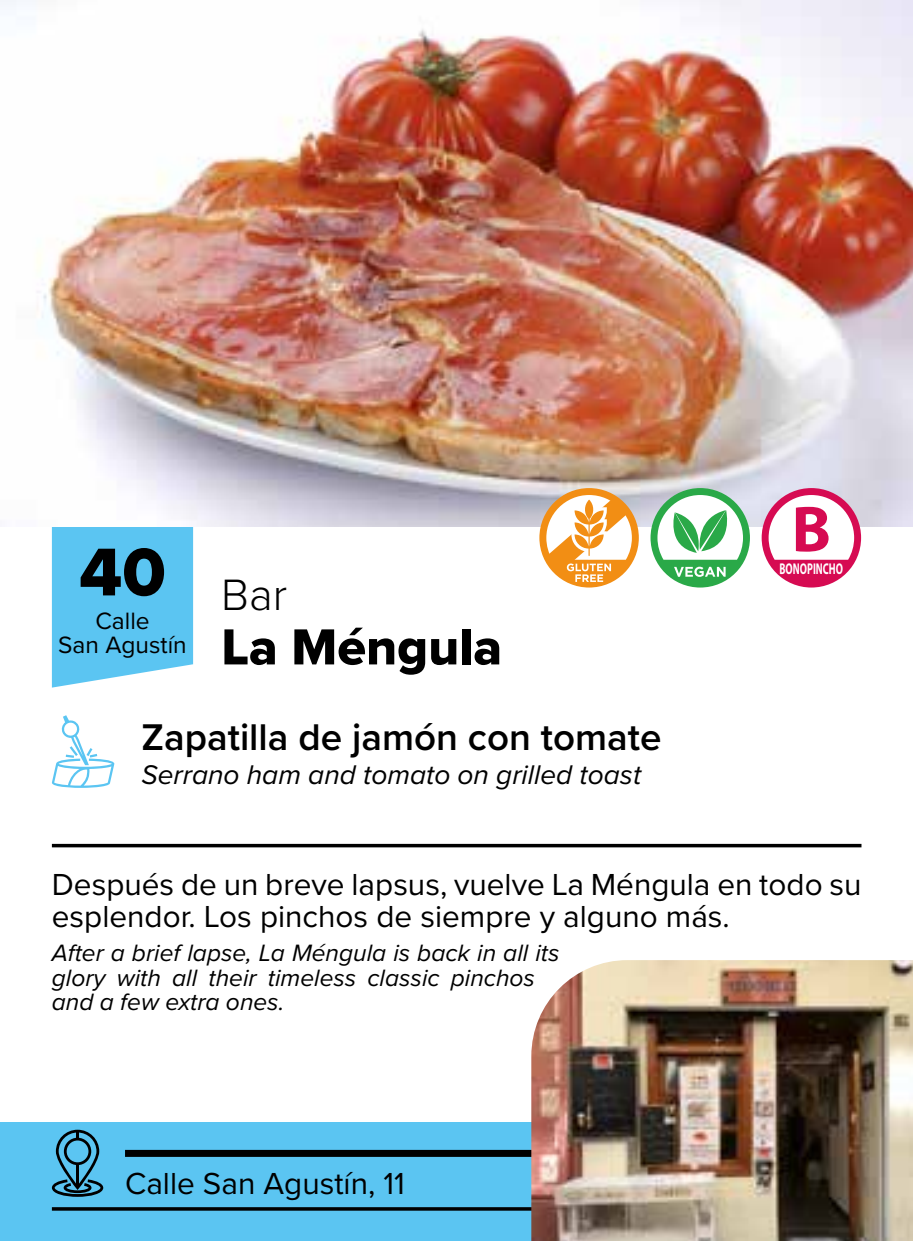
<style>
.page{position:relative;width:913px;height:1241px;background:#fff}
.page>*{position:absolute;margin:0;border:0;box-sizing:border-box;transform-origin:0 0}
.t1{font:700 65.45px "Myriad Pro";color:#d60b52}
.t2{font:52.5px "Proxima Nova Extrabld";color:#000}
.t3{font:300 45.5px "Proxima Nova";color:#000}
.t4{font:600 38.5px "Proxima Nova";color:#000}
.t5{font:31.5px/31.5px "Proxima Nova";color:#000}
.t6{font:italic 28px "Proxima Nova";color:#000}
.t7{font:italic 24.5px/24.5px "Proxima Nova";color:#000}
.t8{font:24.5px/24.5px "Proxima Nova";color:#000;text-align:center}
.t9{font:700 15.75px "Myriad Pro";color:#fff;scale:.65 1}
</style>
<div class="page">
<div style="left:0;top:1121px;width:546px;height:119px;background:#5bc5f2"></div>
<svg style="left:52px;top:527px;width:141px;height:160px;background:#66c9f2"></svg>
<svg style="left:52px;top:1207px;width:479px;height:3px"></svg>
<div style="left:125px;top:1149px;width:421px;height:7px;background:#000"></div>
<svg style="left:52px;top:1129px;width:51px;height:67px"></svg>
<svg style="left:52px;top:715px;width:62px;height:72px"></svg>
<svg style="left:52px;top:843px;width:809px;height:4px;background:#383838"></svg>
<img style="left:0;top:0;width:913px;height:526px">
<div style="left:539px;top:488px;width:100px;height:99px;background:#f28e14;border-radius:50%"></div>
<svg style="left:546px;top:495px;width:86px;height:87px"></svg>
<div style="left:650px;top:488px;width:100px;height:99px;background:#2aa948;border-radius:50%"></div>
<svg style="left:674px;top:566px;width:51px;height:10px"></svg>
<svg style="left:657px;top:495px;width:86px;height:64px"></svg>
<div style="left:761px;top:488px;width:100px;height:99px;background:#d60b52;border-radius:50%"></div>
<svg style="left:768px;top:495px;width:86px;height:64px;background:#f8e1e9"></svg>
<img style="left:531px;top:960px;width:382px;height:280px">
<h3 class="t3" style="left:79px;top:560px;width:210px"><sup>40</sup> Bar</h3>
<h2 class="t2" style="left:221px;top:607px;width:282px">La Méngula</h2>
<p class="t8" style="left:58px;top:607px;width:130px">Calle<br>San Agustín</p>
<p class="t4" style="left:141px;top:708px;width:522px">Zapatilla de jamón con tomate</p>
<p class="t6" style="left:141px;top:753px;width:501px">Serrano ham and tomato on grilled toast</p>
<h1 class="t1" style="left:791px;top:486px;width:41px">B</h1>
<p class="t9" style="left:779px;top:558px;width:99px">BONOPINCHO</p>
<p class="t5" style="left:52px;top:867px;width:811px">Después de un breve lapsus, vuelve La Méngula en todo su esplendor. Los pinchos de siempre y alguno más.</p>
<p class="t7" style="left:52px;top:939px;width:509px">After a brief lapse, La Méngula is back in all its glory with all their timeless classic pinchos and a few extra ones.</p>
<p class="t5" style="left:125px;top:1166px;width:281px">Calle San Agustín, 11</p>
</div>
